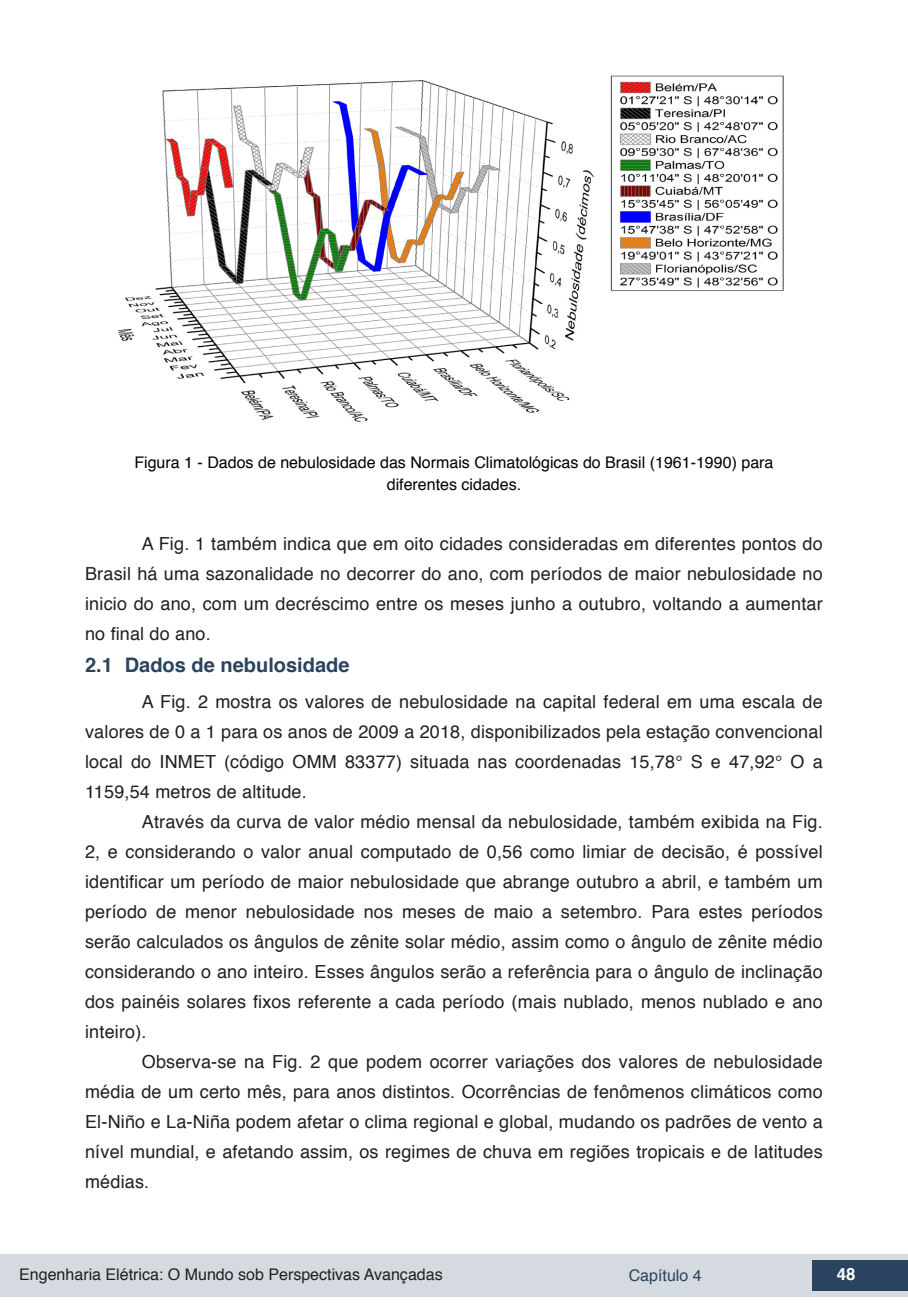
<style>
.page{position:relative;width:908px;height:1304px;background:#fff}
.page>*{position:absolute;margin:0;border:0;box-sizing:border-box;transform-origin:0 0}
.t1{font:700 20px "Helvetica";color:#2a435e}
.t2{font:18px/30px "Helvetica";letter-spacing:.01em;color:#231f20;text-align:justify}
.t3{font:700 16.8px "Helvetica";color:#fff}
.t4{font:16px/22px "Helvetica";color:#000;text-align:center}
.t5{font:16px "Helvetica";color:#231f20}
.t6{font:16px "Helvetica";color:#2a435e}
</style>
<div class="page">
<div style="left:0;top:1254px;width:906px;height:43px;background:#d4dadf"></div>
<div style="left:812px;top:1261px;width:95px;height:30px;background:#2a435e"></div>
<img style="left:119px;top:75px;width:665px;height:347px">
<p class="t4" style="left:134px;top:452px;width:640px">Figura 1 - Dados de nebulosidade das Normais Climatológicas do Brasil (1961-1990) para diferentes cidades.</p>
<p class="t2" style="left:85px;top:529px;width:738px;text-indent:57px">A Fig. 1 também indica que em oito cidades consideradas em diferentes pontos do Brasil há uma sazonalidade no decorrer do ano, com períodos de maior nebulosidade no inicio do ano, com um decréscimo entre os meses junho a outubro, voltando a aumentar no final do ano.</p>
<p class="t1" style="left:85px;top:649px;width:266px">2.1 Dados de nebulosidade</p>
<p class="t2" style="left:85px;top:687px;width:738px;text-indent:57px">A Fig. 2 mostra os valores de nebulosidade na capital federal em uma escala de valores de 0 a 1 para os anos de 2009 a 2018, disponibilizados pela estação convencional local do INMET (código OMM 83377) situada nas coordenadas 15,78° S e 47,92° O a 1159,54 metros de altitude.</p>
<p class="t2" style="left:85px;top:807px;width:738px;text-indent:57px">Através da curva de valor médio mensal da nebulosidade, também exibida na Fig.<br>2, e considerando o valor anual computado de 0,56 como limiar de decisão, é possível identificar um período de maior nebulosidade que abrange outubro a abril, e também um período de menor nebulosidade nos meses de maio a setembro. Para estes períodos serão calculados os ângulos de zênite solar médio, assim como o ângulo de zênite médio considerando o ano inteiro. Esses ângulos serão a referência para o ângulo de inclinação dos painéis solares fixos referente a cada período (mais nublado, menos nublado e ano inteiro).</p>
<p class="t2" style="left:85px;top:1047px;width:738px;text-indent:57px">Observa-se na Fig. 2 que podem ocorrer variações dos valores de nebulosidade média de um certo mês, para anos distintos. Ocorrências de fenômenos climáticos como El-Niño e La-Niña podem afetar o clima regional e global, mudando os padrões de vento a nível mundial, e afetando assim, os regimes de chuva em regiões tropicais e de latitudes médias.</p>
<p class="t5" style="left:19px;top:1262px;width:425px">Engenharia Elétrica: O Mundo sob Perspectivas Avançadas</p>
<p class="t6" style="left:628px;top:1263px;width:74px">Capítulo 4</p>
<p class="t3" style="left:836px;top:1261px;width:20px">48</p>
</div>
